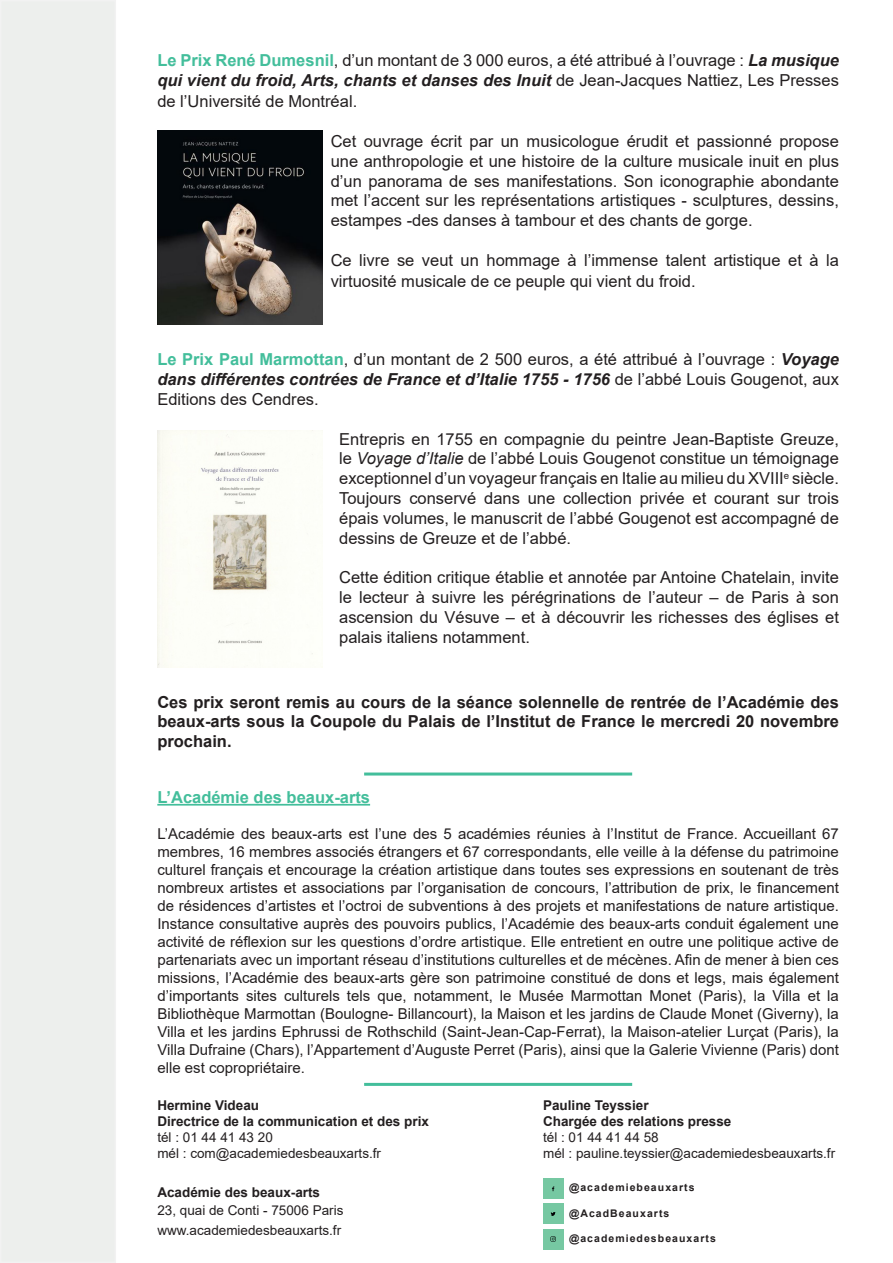
<style>
.page{position:relative;width:893px;height:1263px;background:#fff}
.page>*{position:absolute;margin:0;border:0;box-sizing:border-box;transform-origin:0 0}
.t1{font:16.5px/19.8px "Arial";color:#231f20;text-align:justify}
.t2{font:700 16.5px/19.8px "Arial";color:#231f20;text-align:justify}
.t3{font:700 16.5px "Arial";color:#43be9b}
.t4{font:15px/18px "Arial";color:#231f20;text-align:justify}
.t5{font:13.5px/16.2px "Arial";color:#231f20}
.t6{font:700 13.5px "Arial";color:#231f20}
.t7{font:700 10.5px "Arial";letter-spacing:.1em;color:#231f20}
.s1{font-weight:700;color:#43be9b}
.s2{font-weight:700;font-style:italic}
.s3{font-style:italic}
.s4{font-weight:700}
</style>
<div class="page">
<div style="left:1px;top:1px;width:114px;height:1261px;background:#edefed"></div>
<div style="left:0;top:0;width:116px;height:1263px;border:2px solid #f2f2f2"></div>
<hr style="left:157px;top:804px;width:213px;height:1px;background:#43be9b">
<hr style="left:364px;top:1083px;width:268px;height:3px;background:#43be9b">
<div style="left:543px;top:1179px;width:20px;height:20px;background:#76c8a2"></div>
<div style="left:543px;top:1204px;width:20px;height:20px;background:#76c8a2"></div>
<svg style="left:551px;top:1212px;width:5px;height:4px"></svg>
<div style="left:543px;top:1229px;width:20px;height:20px;background:#76c8a2"></div>
<svg style="left:550px;top:1236px;width:6px;height:6px"></svg>
<img style="left:157px;top:431px;width:157px;height:236px">
<hr style="left:364px;top:772px;width:268px;height:3px;background:#43be9b">
<img style="left:157px;top:131px;width:165px;height:193px">
<p class="t1" style="left:157px;top:50px;width:683px"><span class="s1">Le Prix René Dumesnil</span>, d’un montant de 3 000 euros, a été attribué à l’ouvrage : <span class="s2">La musique qui vient du froid, Arts, chants et danses des Inuit</span> de Jean-Jacques Nattiez, Les Presses</p>
<p class="t1" style="left:157px;top:92px;width:201px">de l’Université de Montréal.</p>
<p class="t1" style="left:331px;top:131px;width:510px">Cet ouvrage écrit par un musicologue érudit et passionné propose une anthropologie et une histoire de la culture musicale inuit en plus d’un panorama de ses manifestations. Son iconographie abondante met l’accent sur les représentations artistiques - sculptures, dessins, estampes -des danses à tambour et des chants de gorge.</p>
<p class="t1" style="left:331px;top:249px;width:510px;line-height:21.6px">Ce livre se veut un hommage à l’immense talent artistique et à la virtuosité musicale de ce peuple qui vient du froid.</p>
<p class="t1" style="left:157px;top:350px;width:683px"><span class="s1">Le Prix Paul Marmottan</span>, d’un montant de 2 500 euros, a été attribué à l’ouvrage : <span class="s2">Voyage dans différentes contrées de France et d’Italie 1755 - 1756</span> de l’abbé Louis Gougenot, aux Editions des Cendres.</p>
<p class="t1" style="left:339px;top:429px;width:501px">Entrepris en 1755 en compagnie du peintre Jean-Baptiste Greuze, le <span class="s3">Voyage d’Italie</span> de l’abbé Louis Gougenot constitue un témoignage exceptionnel d’un voyageur français en Italie au milieu du XVIII<sup>e</sup> siècle.<br>Toujours conservé dans une collection privée et courant sur trois épais volumes, le manuscrit de l’abbé Gougenot est accompagné de dessins de Greuze et de l’abbé.</p>
<p class="t1" style="left:339px;top:567px;width:501px">Cette édition critique établie et annotée par Antoine Chatelain, invite le lecteur à suivre les pérégrinations de l’auteur – de Paris à son ascension du Vésuve – et à découvrir les richesses des églises et palais italiens notamment.</p>
<p class="t2" style="left:157px;top:692px;width:683px">Ces prix seront remis au cours de la séance solennelle de rentrée de l’Académie des beaux-arts sous la Coupole du Palais de l’Institut de France le mercredi 20 novembre prochain.</p>
<p class="t3" style="left:157px;top:785px;width:214px">L’Académie des beaux-arts</p>
<p class="t4" style="left:157px;top:825px;width:683px">L’Académie des beaux-arts est l’une des 5 académies réunies à l’Institut de France. Accueillant 67 membres, 16 membres associés étrangers et 67 correspondants, elle veille à la défense du patrimoine culturel français et encourage la création artistique dans toutes ses expressions en soutenant de très nombreux artistes et associations par l’organisation de concours, l’attribution de prix, le financement de résidences d’artistes et l’octroi de subventions à des projets et manifestations de nature artistique.<br>Instance consultative auprès des pouvoirs publics, l’Académie des beaux-arts conduit également une activité de réflexion sur les questions d’ordre artistique. Elle entretient en outre une politique active de partenariats avec un important réseau d’institutions culturelles et de mécènes. Afin de mener à bien ces missions, l’Académie des beaux-arts gère son patrimoine constitué de dons et legs, mais également d’importants sites culturels tels que, notamment, le Musée Marmottan Monet (Paris), la Villa et la Bibliothèque Marmottan (Boulogne- Billancourt), la Maison et les jardins de Claude Monet (Giverny), la Villa et les jardins Ephrussi de Rothschild (Saint-Jean-Cap-Ferrat), la Maison-atelier Lurçat (Paris), la Villa Dufraine (Chars), l’Appartement d’Auguste Perret (Paris), ainsi que la Galerie Vivienne (Paris) dont elle est copropriétaire.</p>
<p class="t6" style="left:157px;top:1095px;width:103px">Hermine Videau</p>
<p class="t5" style="left:157px;top:1113px;width:273px"><span class="s4">Directrice de la communication et des prix </span>tél : 01 44 41 43 20<br>mél : com@academiedesbeauxarts.fr</p>
<p class="t6" style="left:157px;top:1183px;width:164px">Académie des beaux-arts</p>
<p class="t5" style="left:157px;top:1202px;width:188px">23, quai de Conti - 75006 Paris</p>
<p class="t5" style="left:157px;top:1222px;width:185px">www.academiedesbeauxarts.fr</p>
<p class="t5" style="left:543px;top:1097px;width:294px"><span class="s4">Pauline Teyssier<br>Chargée des relations presse<br></span>tél : 01 44 41 44 58<br>mél : pauline.teyssier@academiedesbeauxarts.fr</p>
<p class="t7" style="left:569px;top:1179px;width:127px">@academiebeauxarts</p>
<p class="t7" style="left:569px;top:1206px;width:102px">@AcadBeauxarts</p>
<p class="t7" style="left:569px;top:1231px;width:148px">@academiedesbeauxarts</p>
</div>
